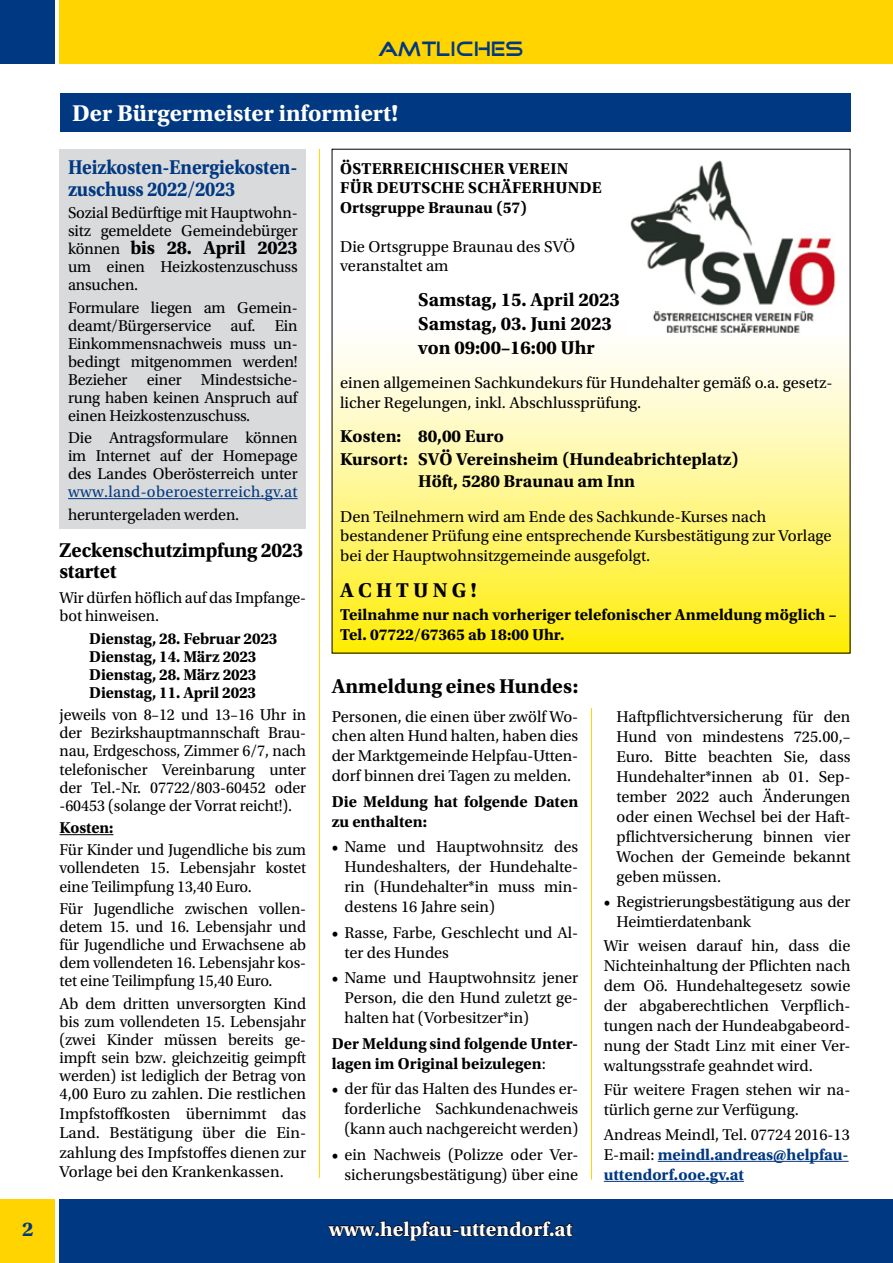
<style>
.page{position:relative;width:893px;height:1263px;background:#fff}
.page>*{position:absolute;margin:0;border:0;box-sizing:border-box;transform-origin:0 0}
.t1{font:700 24px "Utopia Std";color:#fff}
.t2{font:700 21px/22.5px "Utopia Std";letter-spacing:-.01em;color:#003882;scale:.91 1}
.t3{font:700 21px/21.1px "Utopia Std";letter-spacing:-.01em;color:#000;scale:.96 1}
.t4{font:700 21px "Utopia Std";letter-spacing:-.01em;color:#000}
.t5{font:700 21px "Utopia Std";color:#fff}
.t6{font:21px "Good Times";color:#003882}
.t7{font:700 21px "Utopia Std";letter-spacing:-.01em;color:#003882}
.t8{font:700 19.5px/24px "Utopia Std";color:#000}
.t9{font:700 18px "Utopia Std";color:#000}
.t10{font:16.5px/18.1px "Utopia Std";color:#000;text-align:justify}
.t11{font:700 16.5px/19.5px "Utopia Std";color:#000}
.t12{font:700 16.5px/20px "Utopia Std";color:#003882;text-align:justify}
.t13{font:16.5px "Utopia Std";letter-spacing:.02em;color:#003882}
.s1{font-weight:400;font-size:16.5px}
.s2{font-weight:400}
.s3{font-weight:400;color:#000}
</style>
<div class="page">
<div style="left:60px;top:1199px;width:833px;height:64px;background:#003882"></div>
<div style="left:0;top:1199px;width:55px;height:64px;background:#ffd400"></div>
<div style="left:60px;top:0;width:833px;height:64px;background:#ffd400"></div>
<svg style="left:327px;top:1220px;width:247px;height:21px"></svg>
<div style="left:0;top:0;width:55px;height:64px;background:#003882"></div>
<div style="left:332px;top:321px;width:518px;height:332px;background:linear-gradient(to bottom,#fff,#ffee0e)"></div>
<div style="left:60px;top:149px;width:246px;height:380px;background:#d9dadb"></div>
<div style="left:60px;top:94px;width:790px;height:38px;background:#003882"></div>
<hr style="left:319px;top:149px;width:1px;height:1029px;background:#ffd400">
<hr style="left:591px;top:708px;width:1px;height:472px;background:#ffd400">
<hr style="left:68px;top:498px;width:230px;height:1px;background:#003882">
<img style="left:630px;top:160px;width:213px;height:175px">
<hr style="left:60px;top:834px;width:53px;height:1px;background:#000">
<hr style="left:658px;top:1161px;width:190px;height:1px;background:#003882">
<hr style="left:604px;top:1181px;width:140px;height:1px;background:#003882">
<p class="t6" style="left:378px;top:39px;width:147px">AMTLICHES</p>
<h1 class="t1" style="left:72px;top:100px;width:328px">Der Bürgermeister informiert!</h1>
<p class="t2" style="left:68px;top:156px;width:254px">Heizkosten-Energiekosten&shy;zuschuss 2022/2023</p>
<p class="t10" style="left:68px;top:204px;width:231px">Sozial Bedürftige mit Hauptwohn&shy;sitz gemeldete Gemeindebürger</p>
<p class="t8" style="left:68px;top:236px;width:231px"><span class="s1">können</span> bis 28. April 2023</p>
<p class="t10" style="left:68px;top:258px;width:231px">um einen Heizkostenzuschuss ansuchen.</p>
<p class="t10" style="left:68px;top:299px;width:231px">Formulare liegen am Gemein&shy;deamt/Bürgerservice auf. Ein Einkommensnachweis muss un&shy;bedingt mitgenommen werden!<br>Bezieher einer Mindestsiche&shy;rung haben keinen Anspruch auf einen Heizkostenzuschuss.</p>
<p class="t10" style="left:68px;top:429px;width:231px">Die Antragsformulare können im Internet auf der Homepage des Landes Oberösterreich unter</p>
<p class="t13" style="left:68px;top:483px;width:231px">www.land-oberoesterreich.gv.at</p>
<p class="t10" style="left:68px;top:505px;width:173px">heruntergeladen werden.</p>
<p class="t11" style="left:340px;top:159px;width:263px">ÖSTERREICHISCHER VEREIN<br>FÜR DEUTSCHE SCHÄFERHUNDE<br>Ortsgruppe Braunau (57)</p>
<p class="t10" style="left:340px;top:237px;width:236px;line-height:19.5px">Die Ortsgruppe Braunau des SVÖ veranstaltet am</p>
<p class="t8" style="left:418px;top:287px;width:203px">Samstag, 15. April 2023<br>Samstag, 03. Juni 2023 von 09:00–16:00 Uhr</p>
<p class="t10" style="left:340px;top:373px;width:494px;line-height:19.5px">einen allgemeinen Sachkundekurs für Hundehalter gemäß o.a. gesetz&shy;licher Regelungen, inkl. Abschlussprüfung.</p>
<p class="t9" style="left:340px;top:426px;width:165px">Kosten: 80,00 Euro</p>
<p class="t9" style="left:340px;top:448px;width:400px">Kursort: SVÖ Vereinsheim (Hundeabrichteplatz)</p>
<p class="t9" style="left:418px;top:471px;width:219px">Höft, 5280 Braunau am Inn</p>
<p class="t10" style="left:340px;top:507px;width:493px;line-height:19.5px;text-align:left">Den Teilnehmern wird am Ende des Sachkunde-Kurses nach bestandener Prüfung eine entsprechende Kursbestätigung zur Vorlage bei der Hauptwohnsitzgemeinde ausgefolgt.</p>
<p class="t4" style="left:340px;top:578px;width:138px">A C H T U N G !</p>
<p class="t11" style="left:340px;top:605px;width:498px">Teilnahme nur nach vorheriger telefonischer Anmeldung möglich –<br>Tel. 07722/67365 ab 18:00 Uhr.</p>
<p class="t3" style="left:60px;top:539px;width:255px">Zeckenschutzimpfung 2023 startet</p>
<p class="t10" style="left:60px;top:589px;width:248px">Wir dürfen höflich auf das Impfange&shy;bot hinweisen.</p>
<p class="t11" style="left:89px;top:629px;width:190px;line-height:18.1px">Dienstag, 28. Februar 2023<br>Dienstag, 14. März 2023<br>Dienstag, 28. März 2023<br>Dienstag, 11. April 2023</p>
<p class="t10" style="left:60px;top:706px;width:248px">jeweils von 8–12 und 13–16 Uhr in der Bezirkshauptmannschaft Brau&shy;nau, Erdgeschoss, Zimmer 6/7, nach telefonischer Vereinbarung unter der Tel.-Nr. 07722/803-60452 oder -60453 (solange der Vorrat reicht!).</p>
<p class="t11" style="left:60px;top:818px;width:55px">Kosten:</p>
<p class="t10" style="left:60px;top:841px;width:248px">Für Kinder und Jugendliche bis zum vollendeten 15. Lebensjahr kostet eine Teilimpfung 13,40 Euro.</p>
<p class="t10" style="left:60px;top:900px;width:248px">Für Jugendliche zwischen vollen&shy;detem 15. und 16. Lebensjahr und für Jugendliche und Erwachsene ab dem vollendeten 16. Lebensjahr kos&shy;tet eine Teilimpfung 15,40 Euro.</p>
<p class="t10" style="left:60px;top:994px;width:248px">Ab dem dritten unversorgten Kind bis zum vollendeten 15. Lebensjahr (zwei Kinder müssen bereits ge&shy;impft sein bzw. gleichzeitig geimpft werden) ist lediglich der Betrag von 4,00 Euro zu zahlen. Die restlichen</p>
<p class="t10" style="left:60px;top:1104px;width:248px;line-height:19.6px">Impfstoffkosten übernimmt das Land. Bestätigung über die Ein&shy;zahlung des Impfstoffes dienen zur Vorlage bei den Krankenkassen.</p>
<p class="t4" style="left:332px;top:674px;width:248px">Anmeldung eines Hundes:</p>
<p class="t10" style="left:332px;top:707px;width:248px;line-height:19.8px">Personen, die einen über zwölf Wo&shy;chen alten Hund halten, haben dies der Marktgemeinde Helpfau-Utten&shy;dorf binnen drei Tagen zu melden.</p>
<p class="t11" style="left:332px;top:792px;width:248px">Die Meldung hat folgende Daten zu enthalten:</p>
<p class="t10" style="left:344px;top:837px;width:235px;line-height:19.8px;text-indent:-13px">• Name und Hauptwohnsitz des Hundeshalters, der Hundehalte&shy;rin (Hundehalter*in muss min&shy;destens 16 Jahre sein)</p>
<p class="t10" style="left:344px;top:923px;width:235px;line-height:19.8px;text-indent:-13px">• Rasse, Farbe, Geschlecht und Al&shy;ter des Hundes</p>
<p class="t10" style="left:344px;top:968px;width:235px;line-height:19.8px;text-indent:-13px">• Name und Hauptwohnsitz jener Person, die den Hund zuletzt ge&shy;halten hat (Vorbesitzer*in)</p>
<p class="t11" style="left:332px;top:1034px;width:248px">Der Meldung sind folgende Unter&shy;lagen im Original beizulegen<span class="s2">:</span></p>
<p class="t10" style="left:344px;top:1079px;width:235px;line-height:19.8px;text-indent:-13px">• der für das Halten des Hundes er&shy;forderliche Sachkundenachweis (kann auch nachgereicht werden)</p>
<p class="t10" style="left:332px;top:1145px;width:248px;line-height:19.8px;text-align:right">• ein Nachweis (Polizze oder Ver&shy;sicherungsbestätigung) über eine</p>
<p class="t10" style="left:617px;top:707px;width:235px;line-height:20px">Haftpflichtversicherung für den Hund von mindestens 725.00,– Euro. Bitte beachten Sie, dass Hundehalter*innen ab 01. Sep&shy;tember 2022 auch Änderungen oder einen Wechsel bei der Haft&shy;pflichtversicherung binnen vier Wochen der Gemeinde bekannt geben müssen.</p>
<p class="t10" style="left:617px;top:891px;width:235px;line-height:20px;text-indent:-13px">• Registrierungsbestätigung aus der<br>Heimtierdatenbank</p>
<p class="t10" style="left:604px;top:936px;width:248px;line-height:20.1px">Wir weisen darauf hin, dass die Nichteinhaltung der Pflichten nach dem Oö. Hundehaltegesetz sowie der abgaberechtlichen Verpflich&shy;tungen nach der Hundeabgabeord&shy;nung der Stadt Linz mit einer Ver&shy;waltungsstrafe geahndet wird.</p>
<p class="t10" style="left:604px;top:1080px;width:248px;line-height:20px">Für weitere Fragen stehen wir na&shy;türlich gerne zur Verfügung.</p>
<p class="t12" style="left:604px;top:1124px;width:248px"><span class="s3">Andreas Meindl, Tel. 07724 2016-13<br>E-mail:</span> meindl.andreas@helpfau&shy;uttendorf.ooe.gv.at</p>
<p class="t7" style="left:22px;top:1217px;width:13px">2</p>
<p class="t5" style="left:329px;top:1217px;width:246px">www.helpfau-uttendorf.at</p>
</div>
